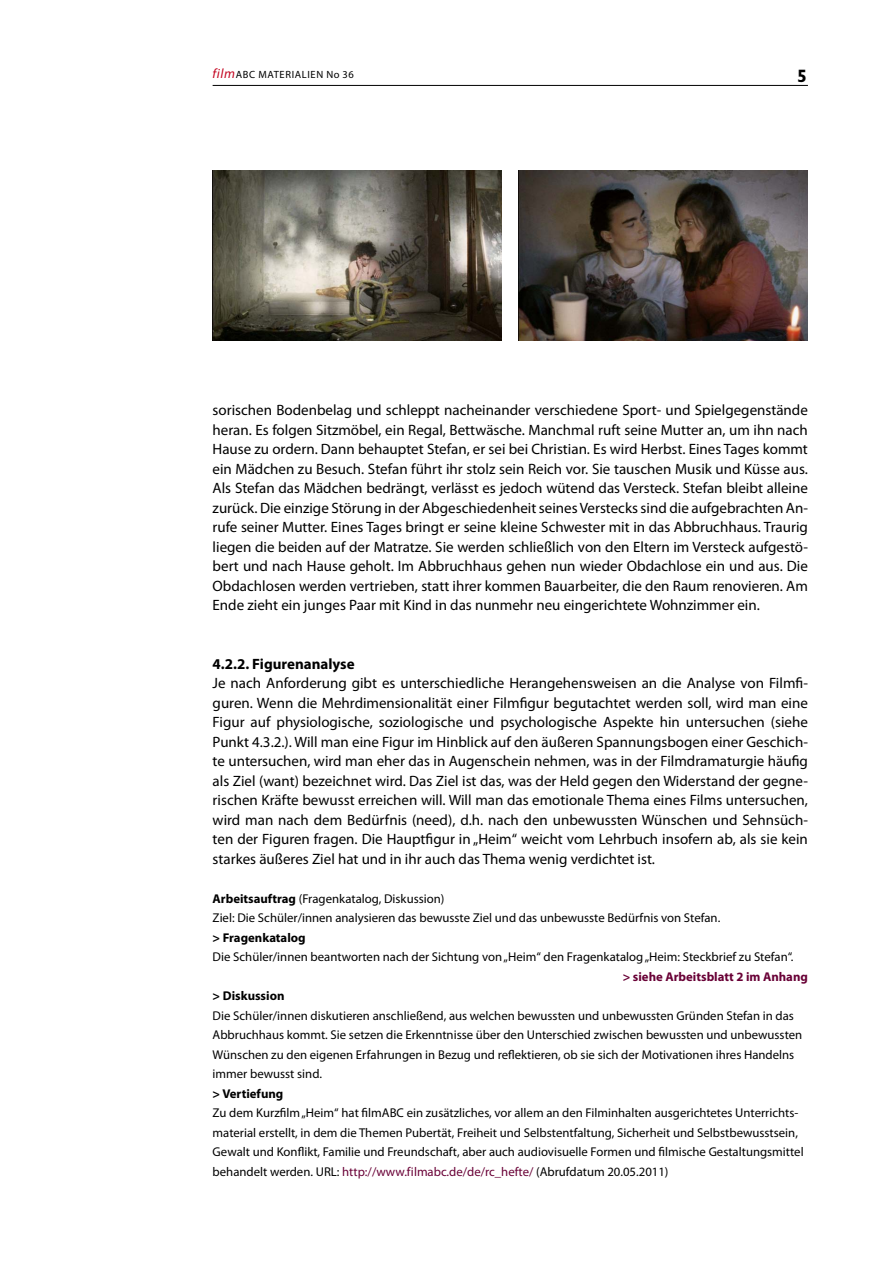
<style>
.page{position:relative;width:893px;height:1263px;background:#fff}
.page>*{position:absolute;margin:0;border:0;box-sizing:border-box;transform-origin:0 0}
.t1{font:700 18px "Gill Sans";color:#000}
.t2{font:15px/19.5px "Myriad Pro";color:#000;text-align:justify}
.t3{font:700 15px "Myriad Pro";color:#000}
.t4{font:12.75px/19.5px "Myriad Pro";color:#000}
.t5{font:700 12.75px "Myriad Pro";color:#000}
.t6{font:700 12.75px "Myriad Pro";color:#690036}
.t7{font:10.5px "Myriad Pro";letter-spacing:.06em;color:#000}
.s1{font-style:italic;font-size:13.5px;color:#c3041f}
.s2{font-weight:700}
.s3{color:#690036}
</style>
<div class="page">
<hr style="left:213px;top:85px;width:595px;height:1px;background:#000">
<img style="left:213px;top:170px;width:289px;height:170px">
<img style="left:519px;top:170px;width:289px;height:170px">
<p class="t7" style="left:213px;top:68px;width:143px"><span class="s1">film</span>ABC Materialien No 36</p>
<p class="t1" style="left:797px;top:65px;width:11px">5</p>
<p class="t2" style="left:213px;top:400px;width:597px">sorischen Bodenbelag und schleppt nacheinander verschiedene Sport- und Spielgegenstände heran. Es folgen Sitzmöbel, ein Regal, Bettwäsche. Manchmal ruft seine Mutter an, um ihn nach Hause zu ordern. Dann behauptet Stefan, er sei bei Christian. Es wird Herbst. Eines Tages kommt ein Mädchen zu Besuch. Stefan führt ihr stolz sein Reich vor. Sie tauschen Musik und Küsse aus.<br>Als Stefan das Mädchen bedrängt, verlässt es jedoch wütend das Versteck. Stefan bleibt alleine zurück. Die einzige Störung in der Abgeschiedenheit seines Verstecks sind die aufgebrachten An&shy;rufe seiner Mutter. Eines Tages bringt er seine kleine Schwester mit in das Abbruchhaus. Traurig liegen die beiden auf der Matratze. Sie werden schließlich von den Eltern im Versteck aufgestö&shy;bert und nach Hause geholt. I m Abbruchhaus gehen nun wieder Obdachlose ein und aus. Die Obdachlosen werden vertrieben, statt ihrer kommen Bauarbeiter, die den Raum renovieren. Am Ende zieht ein junges Paar mit Kind in das nunmehr neu eingerichtete Wohnzimmer ein.</p>
<p class="t3" style="left:213px;top:654px;width:144px">4.2.2. Figurenanalyse</p>
<p class="t2" style="left:213px;top:673px;width:597px">Je nach Anforderung gibt es unterschiedliche Herangehensweisen an die Analyse von Filmfi&shy;guren. Wenn die Mehrdimensionalität einer Filmfigur begutachtet werden soll, wird man eine Figur auf physiologische, soziologische und psychologische Aspekte hin untersuchen (siehe Punkt 4.3.2.). Will man eine Figur im H inblick auf den äußeren Spannungsbogen einer Geschich&shy;te untersuchen, wird man eher das in Augenschein nehmen, was in der Filmdramaturgie häufig als Ziel (want) bezeichnet wird. Das Ziel ist das, was der Held gegen den Widerstand der gegne&shy;rischen Kräfte bewusst erreichen will. Will man das emotionale Thema eines Films untersuchen, wird man nach dem Bedürfnis (need), d.h. nach den unbewussten Wünschen und Sehnsüch&shy;ten der Figuren fragen. Die Hauptfigur in „Heim“ weicht vom Lehrbuch insofern ab, als sie kein starkes äußeres Ziel hat und in ihr auch das Thema wenig verdichtet ist.</p>
<p class="t4" style="left:213px;top:888px;width:509px"><span class="s2">Arbeitsauftrag</span> (Fragenkatalog, Diskussion)<br>Ziel: Die Schüler/innen analysieren das bewusste Ziel und das unbewusste Bedürfnis von Stefan.</p>
<p class="t5" style="left:213px;top:929px;width:95px">&gt; Fragenkatalog</p>
<p class="t4" style="left:213px;top:947px;width:582px">Die Schüler/innen beantworten nach der Sichtung von „Heim“ den Fragenkatalog „Heim: Steckbrief zu Stefan“.</p>
<p class="t6" style="left:623px;top:968px;width:187px">&gt; siehe Arbeitsblatt 2 im Anhang</p>
<p class="t5" style="left:213px;top:988px;width:73px">&gt; Diskussion</p>
<p class="t4" style="left:213px;top:1005px;width:591px">Die Schüler/innen diskutieren anschließend, aus welchen bewussten und unbewussten Gründen Stefan in das Abbruchhaus kommt. Sie setzen die Erkenntnisse über den Unterschied zwischen bewussten und unbewussten Wünschen zu den eigenen Erfahrungen in Bezug und reflektieren, ob sie sich der Motivationen ihres Handelns immer bewusst sind.</p>
<p class="t5" style="left:213px;top:1085px;width:72px">&gt; Vertiefung</p>
<p class="t4" style="left:213px;top:1103px;width:593px">Zu dem Kurzfilm „Heim“ hat filmABC ein zusätzliches, vor allem an den Filminhalten ausgerichtetes Unterrichts&shy;material erstellt, in dem die Themen Pubertät, Freiheit und Selbstentfaltung, Sicherheit und -Selbstbewusstsein, Gewalt und Konflikt, Familie und Freundschaft, aber auch audiovisuelle Formen und filmische Gestaltungsmittel behandelt werden. URL: <span class="s3">http://www.filmabc.de/de/rc_hefte/</span> (Abrufdatum 20.05.2011)</p>
</div>
